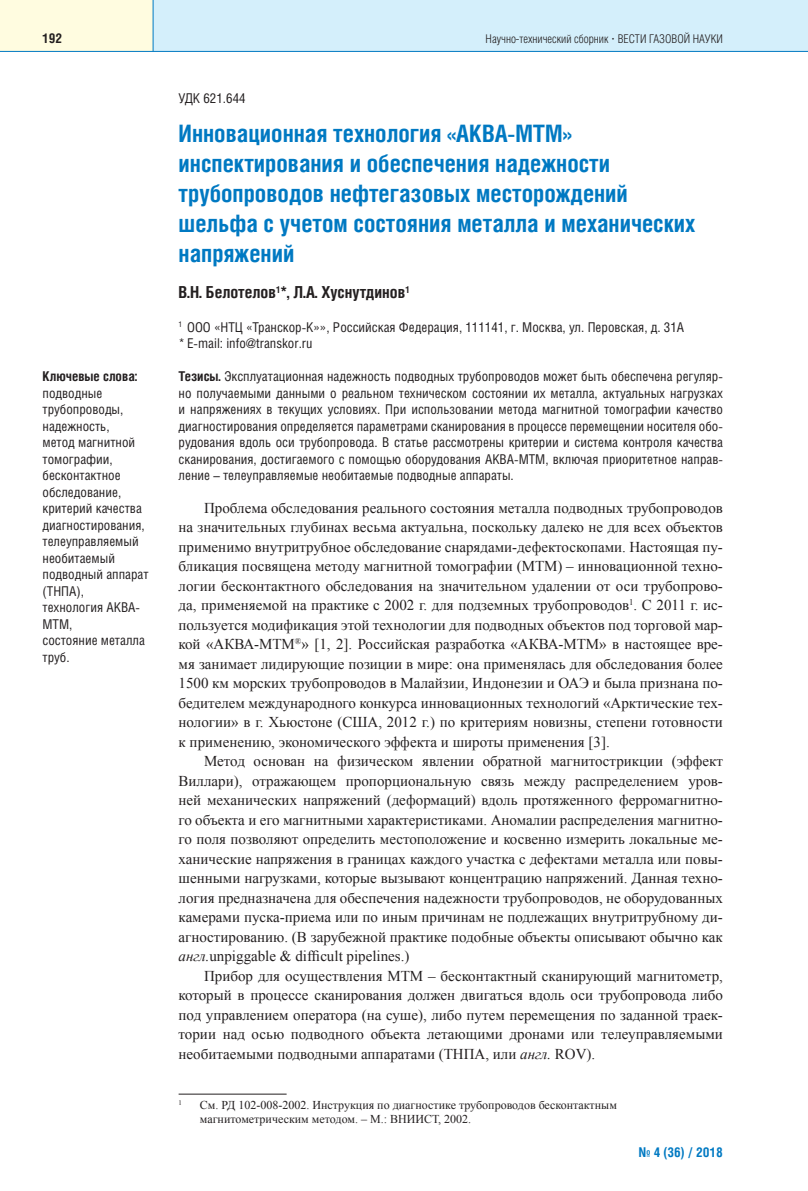
<style>
.page{position:relative;width:808px;height:1191px;background:#fff}
.page>*{position:absolute;margin:0;border:0;box-sizing:border-box;transform-origin:0 0}
.t1{font:700 24px/30px "Helios Cond";color:#0079c2}
.t2{font:700 16.5px "Helios Cond";color:#231f20}
.t3{font:15px/19.5px "Times New Roman";color:#231f20;text-align:justify}
.t4{font:13.5px/16.5px "Helios Cond";color:#231f20}
.t5{font:700 13.5px "Helios Cond";color:#231f20}
.t6{font:700 13.5px "Helios Cond";color:#0079c2}
.t7{font:12px/14.4px "Times New Roman";color:#231f20}
.t8{font:300 12px "Helios Cond";color:#231f20}
.t9{font:6.9px "Times New Roman";color:#231f20}
.s1{font-family:"Times New Roman";font-weight:700}
.s2{font-weight:700}
.s3{font-style:italic}
</style>
<div class="page">
<div style="left:140px;top:0;width:668px;height:51px;background:#d4effb"></div>
<div style="left:0;top:0;width:153px;height:51px;background:#fffce0"></div>
<hr style="left:0;top:51px;width:808px;height:1px;background:#0079c2">
<hr style="left:153px;top:0;width:1px;height:51px;background:#0079c2">
<hr style="left:179px;top:1093px;width:108px;height:1px;background:#231f20">
<p class="t5" style="left:43px;top:33px;width:21px">192</p>
<p class="t8" style="left:486px;top:34px;width:239px">Научно-технический сборник <span class="s1">·</span> ВЕСТИ ГАЗОВОЙ НАУКИ</p>
<p class="t5" style="left:43px;top:371px;width:96px">Ключевые слова:</p>
<p class="t4" style="left:43px;top:386px;width:108px">подводные трубопроводы, надежность,<br>метод магнитной томографии, бесконтактное обследование, критерий качества диагностирования, телеуправляемый необитаемый подводный аппарат (ТНПА),<br>технология АКВА-<br>МТМ,<br>состояние металла труб.</p>
<p class="t4" style="left:179px;top:91px;width:69px">УДК 621.644</p>
<h1 class="t1" style="left:179px;top:121px;width:518px">Инновационная технология «АКВА-MTM» инспектирования и обеспечения надежности трубопроводов нефтегазовых месторождений шельфа с учетом состояния металла и механических напряжений</h1>
<p class="t2" style="left:179px;top:286px;width:233px">В.Н. Белотелов<sup>1</sup>*, Л.А. Хуснутдинов<sup>1</sup></p>
<p class="t4" style="left:179px;top:320px;width:507px"><sup>1</sup> ООО «НТЦ «Транскор-К»», Российская Федерация, 111141, г. Москва, ул. Перовская, д. 31A * E-mail: info@transkor.ru</p>
<p class="t4" style="left:179px;top:369px;width:546px;text-align:justify"><span class="s2">Тезисы.</span> Эксплуатационная надежность подводных трубопроводов может быть обеспечена регуляр&shy;но получаемыми данными о реальном техническом состоянии их металла, актуальных нагрузках и напряжениях в текущих условиях. При использовании метода магнитной томографии качество диаг ностирования определяется параметрами сканирования в процессе перемещении носителя обо&shy;рудования вдоль оси трубопровода. В статье рассмотрены критерии и система контроля качества сканирования, достигаемого с помощью оборудования АКВА-МТМ, включая приоритетное направ&shy;ление – телеуправляемые необитаемые подводные аппараты.</p>
<p class="t3" style="left:179px;top:498px;width:546px;text-indent:26px">Проблема обследования реального состояния металла подводных трубопроводов на значительных глубинах весьма актуальна, поскольку далеко не для всех объектов применимо внутритрубное обследование снарядами-дефектоскопами. Настоящая пу&shy;бликация посвящена методу магнитной томографии (МТМ) – инновационной техно&shy;логии бесконтактного обследования на значительном удалении от оси трубопрово&shy;да, применяемой на практике с 2002 г. для подземных трубопроводов<sup>1</sup>. С 2011 г. ис&shy;пользуется модификация этой технологии для подводных объектов под торговой мар&shy;кой «АКВА-МТМ<sup>®</sup>» [1, 2]. Российская разработка «АКВА-МТМ» в настоящее вре&shy;мя занимает лидирующие позиции в мире: она применялась для обследования более 1500 км морских трубопроводов в Малайзии, Индонезии и ОАЭ и была признана по&shy;бедителем международного конкурса инновационных технологий «Арктические тех&shy;нологии» в г. Хьюстоне (США, 2012 г.) по критериям новизны, степени готовности к применению, экономического эффекта и широты применения [3].</p>
<p class="t3" style="left:179px;top:751px;width:546px;text-indent:26px">Метод основан на физическом явлении обратной магнитострикции (эффект Виллари), отражающем пропорциональную связь между распределением уров&shy;ней механических напряжений (деформаций) вдоль протяженного ферромагнитно&shy;го объекта и его магнитными характеристиками. Аномалии распределения магнитно&shy;го поля позволяют определить местоположение и косвенно измерить локальные ме&shy;ханические напряжения в границах каждого участка с дефектами металла или повы&shy;шенными нагрузками, которые вызывают концентрацию напряжений. Данная техно&shy;логия предназначена для обеспечения надежности трубопроводов, не оборудованных камерами пуска-приема или по иным причинам не подлежащих внутритрубному ди&shy;агностированию. (В зарубежной практике подобные объекты описывают обычно как <span class="s3">англ.</span>unpiggable &amp; difficult pipelines.)</p>
<p class="t3" style="left:179px;top:966px;width:546px;text-indent:26px">Прибор для осуществления МТМ – бесконтактный сканирующий магнитометр, который в процессе сканирования должен двигаться вдоль оси трубопровода либо под управлением оператора (на суше), либо путем перемещения по заданной траек&shy;тории над осью подводного объекта летающими дронами или телеуправляемыми необитаемыми подводными аппаратами (ТНПА, или <span class="s3">англ.</span> ROV).</p>
<p class="t9" style="left:179px;top:1098px;width:5px">1</p>
<p class="t7" style="left:200px;top:1097px;width:419px">См. РД 102-008-2002. Инструкция по диагностике трубопроводов бесконтактным магнитометрическим методом. – М.: ВНИИСТ, 2002.</p>
<p class="t6" style="left:639px;top:1147px;width:86px">№ 4 (36) / 2018</p>
</div>
